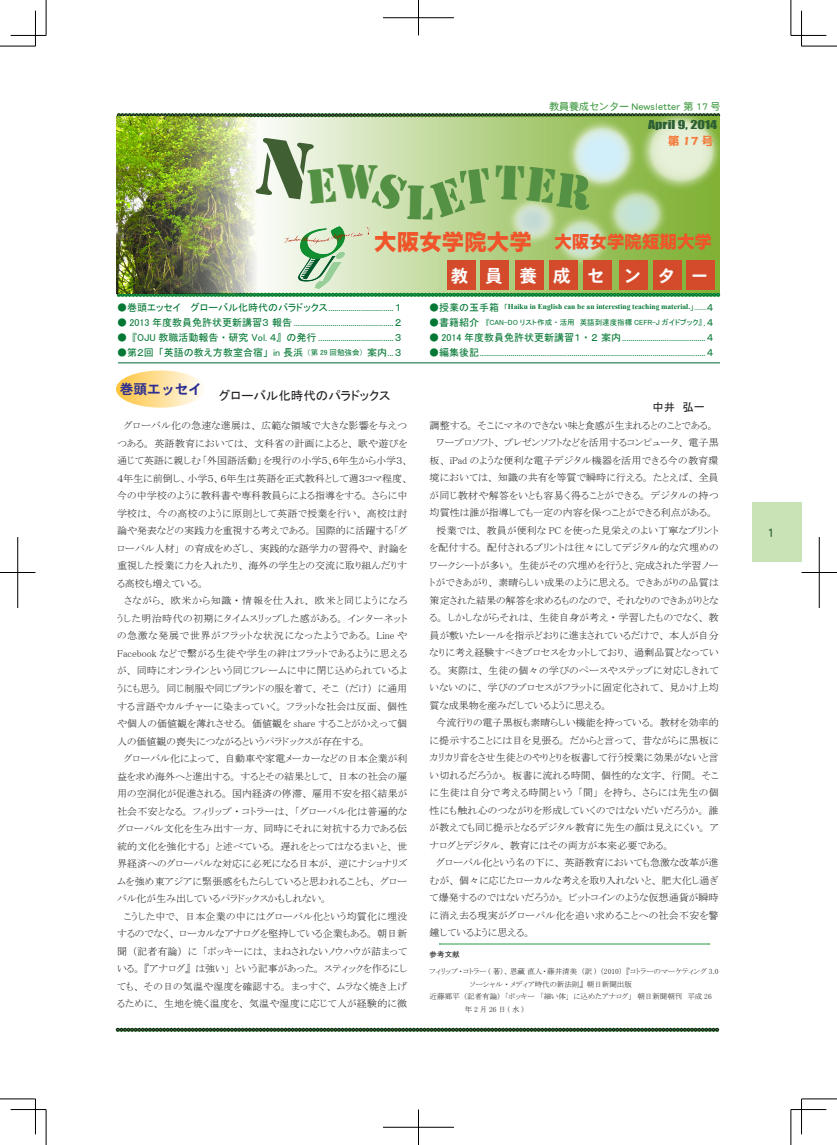
<style>
.page{position:relative;width:837px;height:1145px;background:#fff}
.page>*{position:absolute;margin:0;border:0;box-sizing:border-box;transform-origin:0 0}
.t1{font:17.5px "DF Gothic Std W10";color:#f0542a}
.t2{font:17.5px "DFHS Gothic Std W7";color:#fcfcfc}
.t3{font:13.75px "DFHS Gothic Std W7";color:#2e3092}
.t4{font:12.5px "MS P Gothic";color:#231f20}
.t5{font:12.5px "DFHS Maru Gothic Std W4";color:#315f35}
.t6{font:11.5px "DFPOP1 Std W12";color:#f47b3b}
.t7{font:11.25px "Impact";color:#2d5f35;scale:1.25 1}
.t8{font:11.25px "MS P Gothic";color:#231f20}
.t9{font:10px/17.5px "MS P Mincho";letter-spacing:.01em;color:#231f20;text-align:justify}
.t10{font:10px "MS P Gothic";color:#037733}
.t11{font:10px "DFHS Maru Gothic Std W4";color:#449c46}
.t12{font:7.5px/12.5px "MS P Mincho";color:#231f20}
.t13{font:700 7.5px "Times New Roman";color:#037733}
.t14{font:7.5px "MS P Gothic";color:#037733}
.t15{font:7.5px "MS P Gothic";color:#231f20}
.s1{font-size:22.5px}
.s2{font-size:7.5px}
.s3{font-family:"MS P Gothic";font-weight:400;font-size:10px}
.s4{font-family:"MS P Gothic";font-weight:400}
.s5{font-size:10px}
</style>
<div class="page">
<div style="left:752px;top:502px;width:49px;height:59px;background:#cae3b6"></div>
<hr style="left:118px;top:362px;width:601px;height:1px;background:#006531">
<svg style="left:117px;top:293px;width:603px;height:4px"></svg>
<svg style="left:116px;top:1027px;width:602px;height:4px"></svg>
<svg style="left:117px;top:113px;width:522px;height:4px"></svg>
<div style="left:116px;top:370px;width:89px;height:37px;background:linear-gradient(to right,#ffc540,#fffcf7);border-radius:50%"></div>
<img style="left:117px;top:117px;width:131px;height:176px">
<svg style="left:248px;top:117px;width:471px;height:176px"></svg>
<div style="left:506px;top:196px;width:53px;height:49px;background:#fff;opacity:.75"></div>
<svg style="left:514px;top:204px;width:37px;height:34px"></svg>
<div style="left:605px;top:185px;width:63px;height:59px;background:#fff;opacity:.75"></div>
<svg style="left:613px;top:193px;width:47px;height:43px"></svg>
<div style="left:566px;top:120px;width:72px;height:71px;background:#fff;opacity:.75"></div>
<svg style="left:573px;top:127px;width:57px;height:56px;fill:#d1eef3"></svg>
<div style="left:554px;top:213px;width:57px;height:54px;background:#fff;opacity:.75"></div>
<svg style="left:561px;top:221px;width:42px;height:38px"></svg>
<div style="left:639px;top:110px;width:84px;height:81px;background:#fff;opacity:.75"></div>
<svg style="left:647px;top:118px;width:68px;height:65px;fill:#e3eed2"></svg>
<div style="left:446px;top:260px;width:29px;height:29px;background:#d34b2a"></div>
<div style="left:548px;top:260px;width:29px;height:29px;background:#d34b2a"></div>
<div style="left:480px;top:260px;width:29px;height:29px;background:#d34b2a"></div>
<div style="left:514px;top:260px;width:29px;height:29px;background:#d34b2a"></div>
<div style="left:582px;top:260px;width:29px;height:29px;background:#d34b2a"></div>
<div style="left:686px;top:260px;width:29px;height:29px;background:#d34b2a"></div>
<div style="left:618px;top:260px;width:29px;height:29px;background:#d34b2a"></div>
<div style="left:653px;top:260px;width:29px;height:29px;background:#d34b2a"></div>
<img style="left:284px;top:226px;width:85px;height:63px">
<hr style="left:439px;top:943px;width:270px;height:1px;background:#259f43">
<hr style="left:0;top:46px;width:35px;height:1px;background:#000">
<hr style="left:801px;top:46px;width:35px;height:1px;background:#000">
<hr style="left:0;top:1098px;width:35px;height:1px;background:#000">
<hr style="left:801px;top:1098px;width:35px;height:1px;background:#000">
<hr style="left:46px;top:0;width:1px;height:35px;background:#000">
<hr style="left:46px;top:1109px;width:1px;height:35px;background:#000">
<hr style="left:790px;top:0;width:1px;height:35px;background:#000">
<hr style="left:790px;top:1109px;width:1px;height:35px;background:#000">
<hr style="left:11px;top:35px;width:35px;height:1px;background:#000">
<hr style="left:790px;top:35px;width:36px;height:1px;background:#000">
<hr style="left:11px;top:1109px;width:35px;height:1px;background:#000">
<hr style="left:790px;top:1109px;width:36px;height:1px;background:#000">
<hr style="left:35px;top:11px;width:1px;height:35px;background:#000">
<hr style="left:35px;top:1098px;width:1px;height:36px;background:#000">
<hr style="left:801px;top:11px;width:1px;height:35px;background:#000">
<hr style="left:801px;top:1098px;width:1px;height:36px;background:#000">
<hr style="left:383px;top:18px;width:71px;height:1px;background:#000">
<hr style="left:418px;top:0;width:1px;height:35px;background:#000">
<hr style="left:383px;top:1127px;width:71px;height:1px;background:#000">
<hr style="left:418px;top:1109px;width:1px;height:35px;background:#000">
<hr style="left:0;top:572px;width:35px;height:1px;background:#000">
<hr style="left:18px;top:537px;width:1px;height:71px;background:#000">
<hr style="left:801px;top:572px;width:35px;height:1px;background:#000">
<hr style="left:818px;top:537px;width:1px;height:71px;background:#000">
<svg style="left:255px;top:138px;width:337px;height:82px"></svg>
<p class="t11" style="left:549px;top:101px;width:173px">教員養成センター Newsletter 第 17 号</p>
<p class="t7" style="left:648px;top:116px;width:57px">April 9, 2014</p>
<p class="t6" style="left:667px;top:134px;width:47px">第17号</p>
<p class="t1" style="left:374px;top:232px;width:339px"><span class="s1">大阪女学院大学　</span>大阪女学院短期大学</p>
<p class="t10" style="left:117px;top:302px;width:286px">●巻頭エッセイ 　グローバル化時代のパラドックス................................１</p>
<p class="t10" style="left:117px;top:317px;width:286px">● 2013 年度教員免許状更新講習３ 報告 .................................................２</p>
<p class="t10" style="left:117px;top:332px;width:286px">● 『OJU 教職活動報告・研究 Vol. ４』の発行 .....................................３</p>
<p class="t10" style="left:117px;top:347px;width:286px">●第２回「英語の教え方教室合宿」 in 長浜<span class="s2">（第 29 回勉強会）</span>案内...３</p>
<p class="t3" style="left:120px;top:382px;width:84px">巻頭エッセイ</p>
<p class="t4" style="left:219px;top:389px;width:173px">グローバル化時代のパラドックス</p>
<p class="t9" style="left:117px;top:417px;width:293px;text-align:left">　グローバル化の急速な進展は、広範な領域で大きな影響を与えつつある。英語教育においては、文科省の計画によると、歌や遊びを通じて英語に親しむ「外国語活動」を現行の小学５、６年生から小学３、４年生に前倒し、小学５、６年生は英語を正式教科として週３コマ程度、今の中学校のように教科書や専科教員らによる指導をする。さらに中学校は、今の高校のように原則として英語で授業を行い、高校は討論や発表などの実践力を重視する考えである。国際的に活躍する「グローバル人材」の育成をめざし、実践的な語学力の習得や、討論を重視した授業に力を入れたり、海外の学生との交流に取り組んだりする高校も増えている。</p>
<p class="t9" style="left:117px;top:592px;width:292px">　さながら、欧米から知識・情報を仕入れ、欧米と同じようになろうした明治時代の初期にタイムスリップした感がある。インターネットの急激な発展で世界がフラットな状況になったようである。 Line やFacebook などで繫がる生徒や学生の絆はフラットであるように思えるが、同時にオンラインという同じフレームに中に閉じ込められているようにも思う。同じ制服や同じブランドの服を着て、そこ（だけ）に通用する言語やカルチャーに染まっていく。フラットな社会は反面、個性や個人の価値観を薄れさせる。価値観を share することがかえって個人の価値観の喪失につながるというパラドックスが存在する。</p>
<p class="t9" style="left:117px;top:749px;width:292px">　グローバル化によって、自動車や家電メーカーなどの日本企業が利益を求め海外へと進出する。するとその結果として、日本の社会の雇用の空洞化が促進される。国内経済の停滞、雇用不安を招く結果が社会不安となる。フィリップ・コトラーは、「グローバル化は普遍的なグローバル文化を生み出す一方、同時にそれに対抗する力である伝統的文化を強化する」と述べている。遅れをとってはなるまいと、世界経済へのグローバルな対応に必死になる日本が、逆にナショナリズムを強め東アジアに緊張感をもたらしていると思われることも、グローバル化が生み出しているパラドックスかもしれない。</p>
<p class="t9" style="left:117px;top:907px;width:292px">　こうした中で、日本企業の中にはグローバル化という均質化に埋没するのでなく、ローカルなアナログを堅持している企業もある。朝日新聞（記者有論）に「ポッキーには、まねされないノウハウが詰まっている。『アナログ』は強い」という記事があった。スティックを作るにしても、その日の気温や湿度を確認する。まっすぐ、ムラなく焼き上げるために、生地を焼く温度を、気温や湿度に応じて人が経験的に微</p>
<p class="t2" style="left:450px;top:266px;width:19px">教</p>
<p class="t2" style="left:485px;top:266px;width:19px">員</p>
<p class="t2" style="left:519px;top:266px;width:19px">養</p>
<p class="t2" style="left:553px;top:266px;width:19px">成</p>
<p class="t2" style="left:587px;top:266px;width:19px">セ</p>
<p class="t2" style="left:623px;top:266px;width:19px">ン</p>
<p class="t2" style="left:657px;top:266px;width:19px">タ</p>
<p class="t2" style="left:690px;top:266px;width:19px">ー</p>
<p class="t13" style="left:429px;top:302px;width:286px"><span class="s3">●授業の玉手箱</span><span class="s4">　「</span>Haiku in English can be an interesting teaching material.<span class="s4">」........</span><span class="s3">４</span></p>
<p class="t14" style="left:429px;top:318px;width:286px"><span class="s5">●書籍紹介　</span>『CAN-DO リスト作成・活用　英語到達度指標 CEFR-J ガイドブック』 <span class="s5">.４</span></p>
<p class="t10" style="left:429px;top:332px;width:286px">● 2014 年度教員免許状更新講習１・２ 案内.........................................４</p>
<p class="t10" style="left:429px;top:347px;width:286px">●編集後記...............................................................................................................４</p>
<p class="t8" style="left:652px;top:401px;width:54px">中井　弘一</p>
<p class="t9" style="left:429px;top:416px;width:286px">調整する。そこにマネのできない味と食感が生まれるとのことである。</p>
<p class="t9" style="left:429px;top:433px;width:290px">　ワープロソフト、プレゼンソフトなどを活用するコンピュータ、電子黒板、 iPad のような便利な電子デジタル機器を活用できる今の教育環境においては、知識の共有を等質で瞬時に行える。たとえば、全員が同じ教材や解答をいとも容易く得ることができる。デジタルの持つ均質性は誰が指導しても一定の内容を保つことができる利点がある。</p>
<p class="t9" style="left:429px;top:521px;width:290px;text-indent:7px">授業では、教員が便利な PC を使った見栄えのよい丁寧なプリントを配付する。配付されるプリントは往々にしてデジタル的な穴埋めのワークシートが多い。生徒がその穴埋めを行うと、完成された学習ノートができあがり、素晴らしい成果のように思える。できあがりの品質は策定された結果の解答を求めるものなので、それなりのできあがりとなる。しかしながらそれは、生徒自身が考え・学習したものでなく、教員が敷いたレールを指示どおりに進まされているだけで、本人が自分なりに考え経験すべきプロセスをカットしており、過剰品質となっている。実際は、生徒の個々の学びのペースやステップに対応しきれていないのに、学びのプロセスがフラットに固定化されて、見かけ上均質な成果物を産みだしているように思える。</p>
<p class="t9" style="left:429px;top:713px;width:290px">　今流行りの電子黒板も素晴らしい機能を持っている。教材を効率的に提示することには目を見張る。だからと言って、昔ながらに黒板にカリカリ音をさせ生徒とのやりとりを板書して行う授業に効果がないと言い切れるだろうか。板書に流れる時間、個性的な文字、行間。そこに生徒は自分で考える時間という「間」を持ち、さらには先生の個性にも触れ心のつながりを形成していくのではないだいだろうか。誰が教えても同じ提示となるデジタル教育に先生の顔は見えにくい。アナログとデジタル、教育にはその両方が本来必要である。</p>
<p class="t9" style="left:429px;top:853px;width:290px">　グローバル化という名の下に、英語教育においても急激な改革が進むが、個々に応じたローカルな考えを取り入れないと、肥大化し過ぎて爆発するのではないだろうか。ビットコインのような仮想通貨が瞬時に消え去る現実がグローバル化を追い求めることへの社会不安を警鐘しているように思える。</p>
<p class="t15" style="left:429px;top:950px;width:31px">参考文献</p>
<p class="t12" style="left:464px;top:965px;width:255px;text-indent:-35px">フィリップ・コトラー ( 著）、 恩藏 直人・藤井清美（訳 ) （2010）『コトラーのマーケティング 3.0　ソーシャル・メディア時代の新法則』朝日新聞出版</p>
<p class="t12" style="left:464px;top:990px;width:248px;text-indent:-35px">近藤郷平（記者有論）「ポッキー　「細い体」に込めたアナログ」　朝日新聞朝刊　平成 26年2月26日(水)</p>
<p class="t5" style="left:766px;top:526px;width:9px">1</p>
</div>
